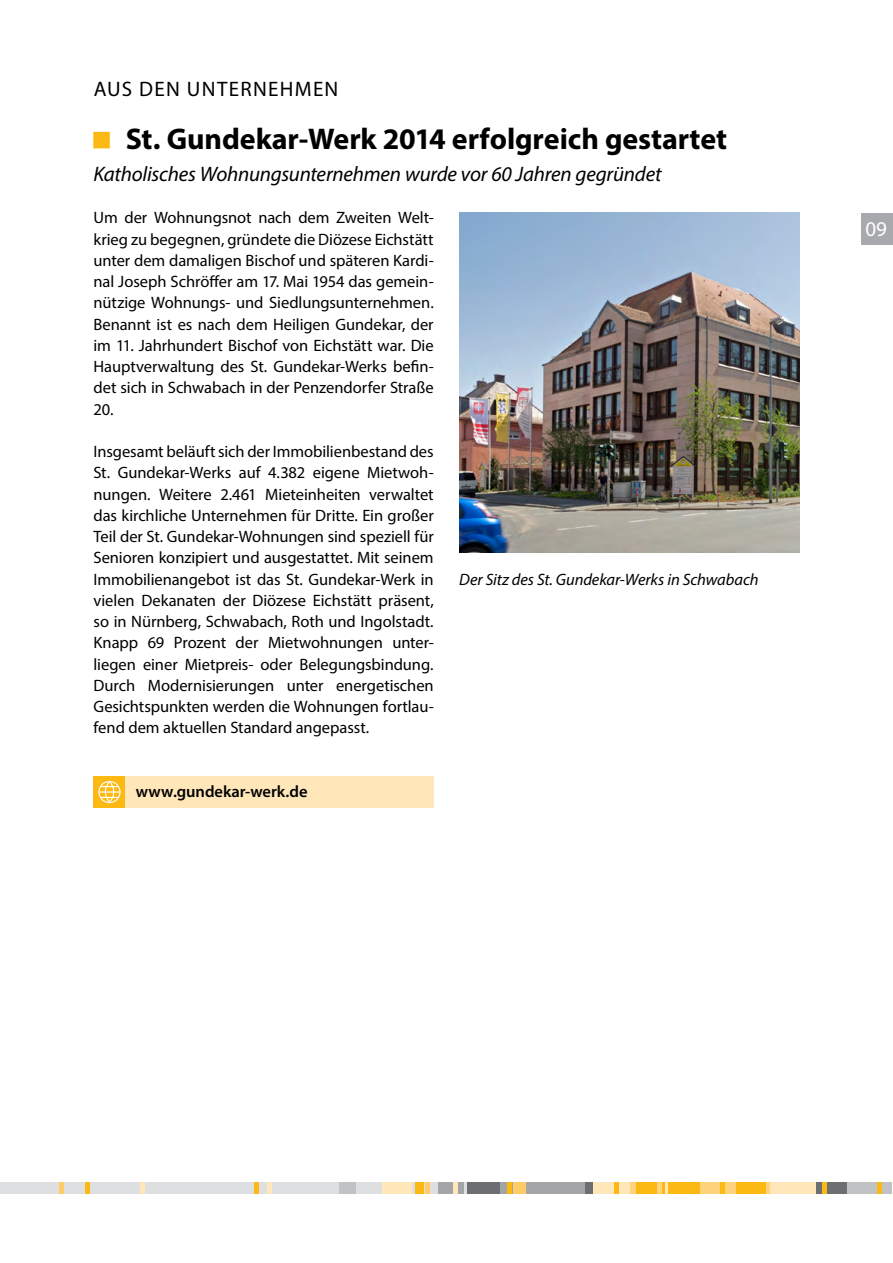
<style>
.page{position:relative;width:893px;height:1263px;background:#fff}
.page>*{position:absolute;margin:0;border:0;box-sizing:border-box;transform-origin:0 0}
.t1{font:700 30px "Myriad Pro";letter-spacing:-.005em;color:#000}
.t2{font:italic 21px "Myriad Pro";letter-spacing:-.01em;color:#000}
.t3{font:21px "Myriad Pro";color:#000}
.t4{font:21px "Myriad Pro";color:#fff}
.t5{font:16.5px/21.3px "Myriad Pro";letter-spacing:-.005em;color:#000;text-align:justify}
.t6{font:italic 16.5px "Myriad Pro";letter-spacing:-.005em;color:#000}
.t7{font:600 16.5px "Myriad Pro";color:#000}
</style>
<div class="page">
<div style="left:0;top:1182px;width:890px;height:11px;background:#6d6e71"></div>
<div style="left:594px;top:1182px;width:222px;height:11px;background:#ffe7b9"></div>
<div style="left:630px;top:1182px;width:140px;height:11px;background:#ffd27c"></div>
<div style="left:0;top:1182px;width:466px;height:11px;background:#dedfe0"></div>
<div style="left:415px;top:1182px;width:8px;height:11px;background:#fdb913"></div>
<div style="left:254px;top:1182px;width:5px;height:11px;background:#fdb913"></div>
<hr style="left:85px;top:1182px;width:4px;height:11px;background:#fdb913">
<hr style="left:615px;top:1182px;width:4px;height:11px;background:#fdb913">
<hr style="left:721px;top:1182px;width:4px;height:11px;background:#fdb913">
<div style="left:339px;top:1182px;width:17px;height:11px;background:#c0c2c4"></div>
<div style="left:438px;top:1182px;width:26px;height:11px;background:#a3a5a8"></div>
<div style="left:848px;top:1182px;width:44px;height:11px;background:#c0c2c4"></div>
<hr style="left:426px;top:1182px;width:4px;height:11px;background:#ffcb66">
<hr style="left:60px;top:1182px;width:4px;height:11px;background:#ffcb66">
<div style="left:636px;top:1182px;width:63px;height:11px;background:#fdb913"></div>
<div style="left:736px;top:1182px;width:30px;height:11px;background:#fdb913"></div>
<hr style="left:657px;top:1182px;width:4px;height:11px;background:#ffd27c">
<svg style="left:666px;top:1182px;width:2px;height:11px"></svg>
<hr style="left:453px;top:1182px;width:4px;height:11px;background:#ffe7b9">
<hr style="left:267px;top:1182px;width:4px;height:11px;background:#ffe7b9">
<hr style="left:140px;top:1182px;width:4px;height:11px;background:#ffe7b9">
<div style="left:822px;top:1182px;width:5px;height:11px;background:#fdb913"></div>
<div style="left:877px;top:1182px;width:5px;height:11px;background:#fdb913"></div>
<div style="left:382px;top:1182px;width:29px;height:11px;background:#ffe7b9"></div>
<div style="left:500px;top:1182px;width:85px;height:11px;background:#a3a5a8"></div>
<div style="left:513px;top:1182px;width:13px;height:11px;background:#ffcb66"></div>
<hr style="left:508px;top:1182px;width:4px;height:11px;background:#fdb913">
<div style="left:861px;top:213px;width:32px;height:31px;background:#a7a9ac"></div>
<img style="left:459px;top:212px;width:340px;height:341px">
<div style="left:94px;top:776px;width:31px;height:32px;background:#fdb913"></div>
<div style="left:98px;top:781px;width:23px;height:22px;border:1px solid #fff;border-radius:50%"></div>
<svg style="left:99px;top:780px;width:21px;height:24px"></svg>
<div style="left:125px;top:776px;width:309px;height:32px;background:#ffe7b9"></div>
<p class="t3" style="left:94px;top:76px;width:59px">Aus den</p>
<p class="t3" style="left:187px;top:76px;width:30px">Unternehmen</p>
<h1 class="t1" style="left:126px;top:119px;width:603px">St. Gundekar-Werk 2014 erfolgreich gestartet</h1>
<p class="t2" style="left:94px;top:161px;width:570px">Katholisches Wohnungsunternehmen wurde vor 60 Jahren gegründet</p>
<p class="t5" style="left:94px;top:207px;width:342px">Um der Wohnungsnot nach dem Zweiten Welt&shy;krieg zu begegnen, gründete die Diözese Eichstätt unter dem damaligen Bischof und späteren Kardi&shy;nal Joseph Schröffer am 17. Mai 1954 das gemein&shy;nützige Wohnungs- und Siedlungsunternehmen.<br>Benannt ist es nach dem Heiligen Gundekar, der im 11. Jahrhundert Bischof von Eichstätt war. Die Hauptverwaltung des St. Gundekar-Werks befin&shy;det sich in Schwabach in der Penzendorfer Straße 20.</p>
<p class="t5" style="left:94px;top:441px;width:342px">Insgesamt beläuft sich der Immobilienbestand des St. Gundekar-Werks auf 4.382 eigene Mietwoh&shy;nungen. Weitere 2.461 Mieteinheiten verwaltet das kirchliche Unternehmen für Dritte. Ein großer Teil der St. Gundekar-Wohnungen sind speziell für Senioren konzipiert und ausgestattet. Mit seinem Immobilienangebot ist das St. Gundekar-Werk in vielen Dekanaten der Diözese Eichstätt präsent, so in Nürnberg, Schwabach, Roth und Ingolstadt.<br>Knapp 69 Prozent der Mietwohnungen unter&shy;liegen einer Mietpreis- oder Belegungsbindung.<br>Durch Modernisierungen unter energetischen Gesichtspunkten werden die Wohnungen fortlau&shy;fend dem aktuellen Standard angepasst.</p>
<p class="t7" style="left:136px;top:781px;width:173px">www.gundekar-werk.de</p>
<p class="t6" style="left:459px;top:569px;width:301px">Der Sitz des St. Gundekar-Werks in Schwabach</p>
<p class="t4" style="left:865px;top:215px;width:23px">09</p>
</div>
